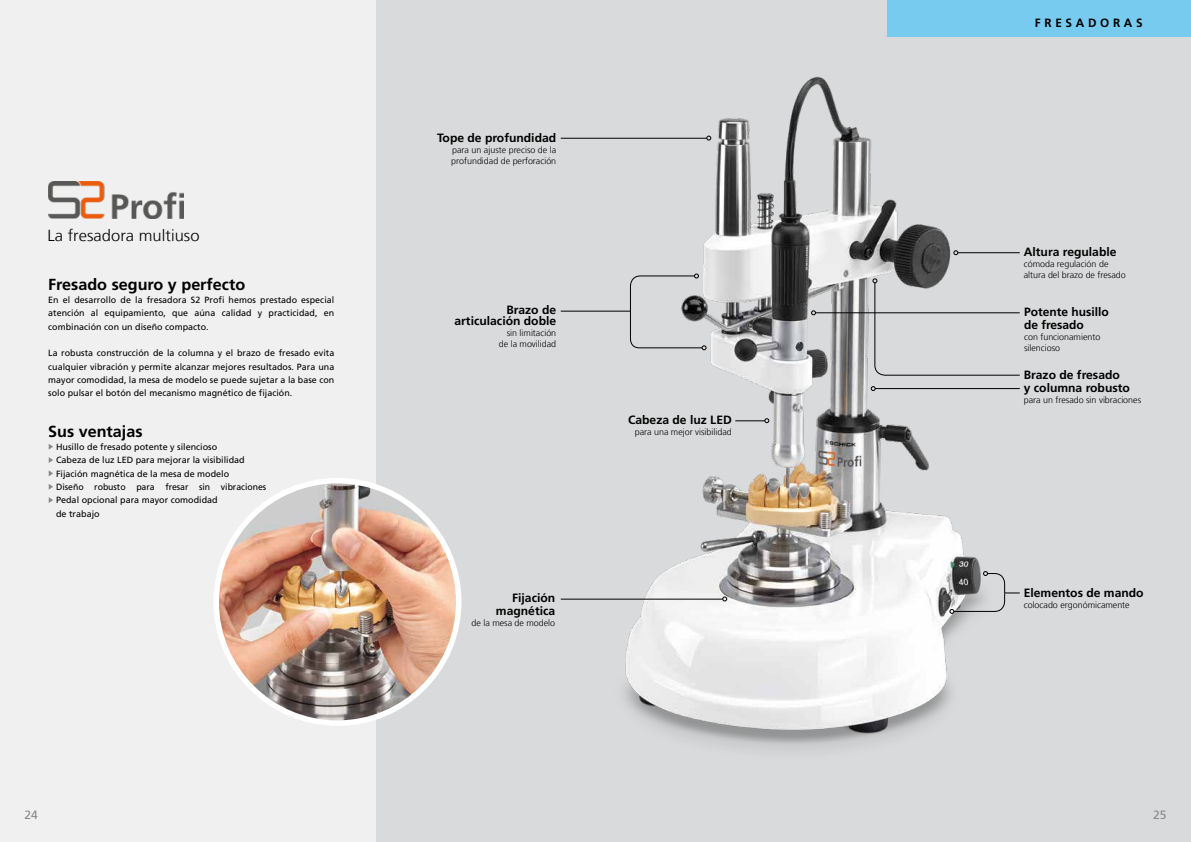
<style>
.page{position:relative;width:1191px;height:842px;background:#d9dadb}
.page>*{position:absolute;margin:0;border:0;box-sizing:border-box;transform-origin:0 0}
.t1{font:700 16px "Frutiger LT";color:#000}
.t2{font:300 16px "Frutiger LT";letter-spacing:.005em;color:#000}
.t3{font:700 12px/13px "Frutiger LT";color:#000;text-align:right}
.t4{font:700 12px "Frutiger LT";letter-spacing:.315em;color:#000}
.t5{font:12px "Frutiger";color:#87888a}
.t6{font:9px/13.3px "Frutiger";color:#000;text-align:justify}
.t7{font:300 9px/11px "Frutiger LT";color:#000}
</style>
<div class="page">
<div style="left:0;top:0;width:375px;height:842px;background:#f0f0f1"></div>
<svg style="left:49px;top:444px;width:4px;height:6px"></svg>
<svg style="left:49px;top:457px;width:4px;height:6px"></svg>
<svg style="left:49px;top:470px;width:4px;height:6px"></svg>
<svg style="left:49px;top:484px;width:4px;height:6px"></svg>
<svg style="left:49px;top:497px;width:4px;height:6px"></svg>
<img style="left:216px;top:481px;width:243px;height:242px;border-radius:121px">
<div style="left:213px;top:478px;width:248px;height:248px;border:6px solid #fff;border-radius:50%"></div>
<img style="left:574px;top:76px;width:446px;height:674px">
<hr style="left:958px;top:252px;width:61px;height:1px;background:#000">
<svg style="left:953px;top:250px;width:5px;height:5px"></svg>
<hr style="left:815px;top:313px;width:204px;height:1px;background:#000">
<svg style="left:811px;top:311px;width:4px;height:4px"></svg>
<hr style="left:875px;top:388px;width:144px;height:1px;background:#000">
<svg style="left:871px;top:386px;width:4px;height:5px"></svg>
<hr style="left:735px;top:421px;width:30px;height:1px;background:#000">
<svg style="left:764px;top:418px;width:5px;height:5px"></svg>
<hr style="left:561px;top:599px;width:162px;height:1px;background:#000">
<svg style="left:722px;top:597px;width:5px;height:4px"></svg>
<hr style="left:561px;top:138px;width:146px;height:1px;background:#000">
<svg style="left:706px;top:136px;width:5px;height:4px"></svg>
<svg style="left:949px;top:571px;width:70px;height:43px"></svg>
<svg style="left:629px;top:274px;width:77px;height:76px"></svg>
<hr style="left:561px;top:311px;width:69px;height:1px;background:#000">
<div style="left:887px;top:0;width:304px;height:36px;background:#76cbef"></div>
<svg style="left:872px;top:279px;width:148px;height:97px"></svg>
<img style="left:48px;top:181px;width:135px;height:37px">
<h1 class="t2" style="left:47px;top:226px;width:154px">La fresadora multiuso</h1>
<h1 class="t1" style="left:48px;top:275px;width:198px">Fresado seguro y perfecto</h1>
<p class="t6" style="left:48px;top:293px;width:288px">En el desarrollo de la fresadora S2 Profi hemos prestado especial atención al equipamiento, que aúna calidad y practicidad, en combinación con un diseño compacto.</p>
<p class="t6" style="left:48px;top:347px;width:288px">La robusta construcción de la columna y el brazo de fresado evita cualquier vibración y permite alcanzar mejores resultados. Para una mayor comodidad, la mesa de modelo se puede sujetar a la base con solo pulsar el botón del mecanismo magnético de fijación.</p>
<h1 class="t1" style="left:48px;top:422px;width:96px">Sus ventajas</h1>
<p class="t6" style="left:56px;top:440px;width:212px;text-align:left">Husillo de fresado potente y silencioso<br>Cabeza de luz LED para mejorar la visibilidad Fijación magnética de la mesa de modelo<br>Diseño robusto para fresar sin vibraciones Pedal opcional para mayor comodidad<br>de trabajo</p>
<h2 class="t5" style="left:24px;top:808px;width:15px">24</h2>
<h2 class="t3" style="left:437px;top:131px;width:120px">Tope de profundidad</h2>
<p class="t7" style="left:451px;top:144px;width:106px">para un ajuste preciso de la profundidad de perforación</p>
<h2 class="t3" style="left:454px;top:304px;width:103px;line-height:11px">Brazo de articulación doble</h2>
<p class="t7" style="left:499px;top:327px;width:59px;text-align:right">sin limitación de la movilidad</p>
<h2 class="t3" style="left:496px;top:591px;width:61px">Fijación magnética</h2>
<p class="t7" style="left:471px;top:617px;width:85px">de la mesa de modelo</p>
<h2 class="t3" style="left:628px;top:413px;width:105px">Cabeza de luz LED</h2>
<p class="t7" style="left:635px;top:426px;width:99px">para una mejor visibilidad</p>
<h2 class="t4" style="left:1035px;top:16px;width:109px">FRESADORAS</h2>
<h2 class="t3" style="left:1023px;top:245px;width:94px">Altura regulable</h2>
<p class="t7" style="left:1023px;top:259px;width:103px">cómoda regulación de altura del brazo de fresado</p>
<h2 class="t3" style="left:1024px;top:305px;width:86px;text-align:left">Potente husillo de fresado</h2>
<p class="t7" style="left:1024px;top:331px;width:78px">con funcionamiento silencioso</p>
<h2 class="t3" style="left:1023px;top:368px;width:108px;text-align:left">Brazo de fresado<br>y columna robusto</h2>
<p class="t7" style="left:1023px;top:394px;width:119px">para un fresado sin vibraciones</p>
<h2 class="t3" style="left:1023px;top:586px;width:121px">Elementos de mando</h2>
<p class="t7" style="left:1023px;top:599px;width:107px">colocado ergonómicamente</p>
<h2 class="t5" style="left:1153px;top:808px;width:15px">25</h2>
</div>
